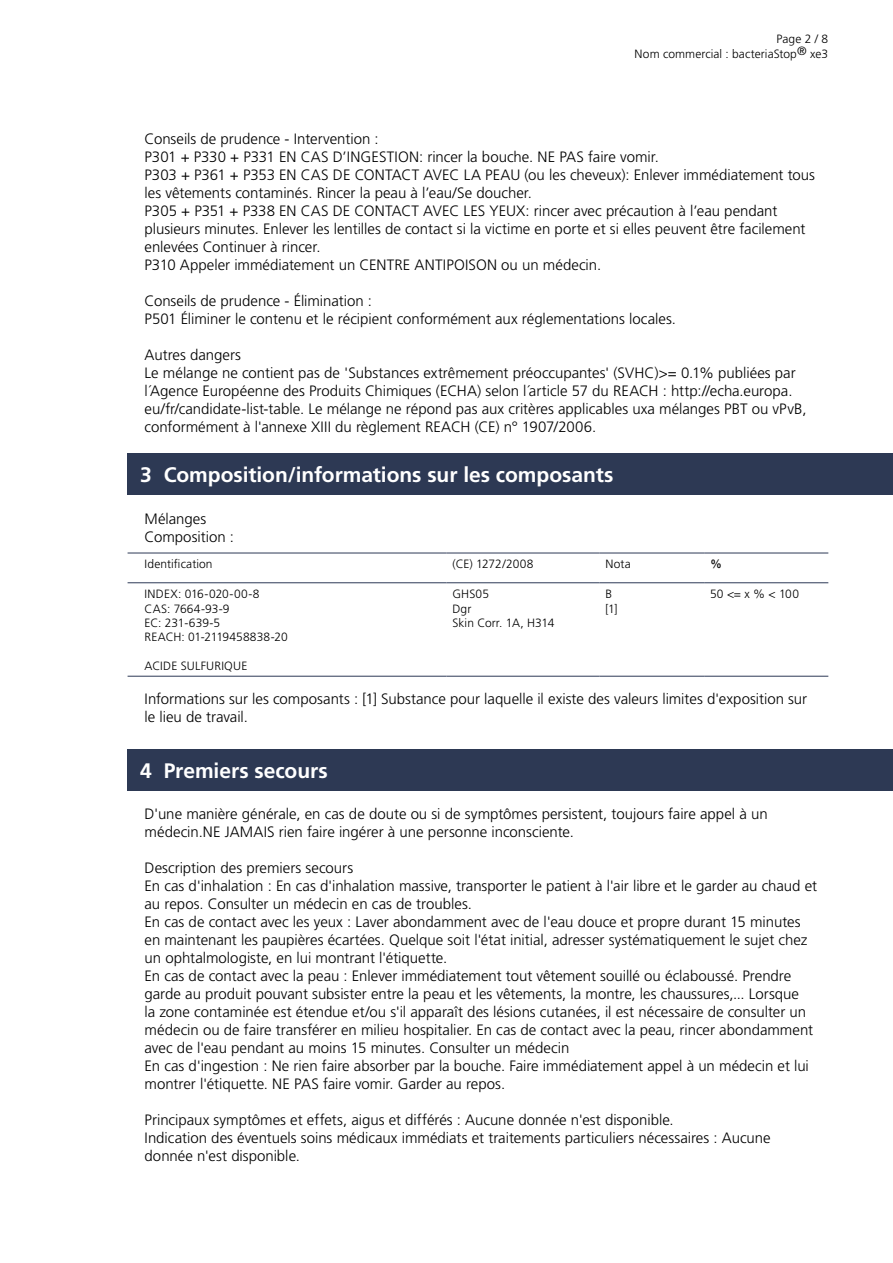
<style>
.page{position:relative;width:893px;height:1263px;background:#fff}
.page>*{position:absolute;margin:0;border:0;box-sizing:border-box;transform-origin:0 0}
.t1{font:700 21px "Frutiger";letter-spacing:-.005em;color:#fff}
.t2{font:300 15px/18px "Frutiger";color:#000}
.t3{font:300 12px/14.4px "Frutiger";letter-spacing:.01em;color:#000}
.t4{font:300 12px "Frutiger";letter-spacing:-.01em;color:#000}
.t5{font:12px "Frutiger";color:#000}
</style>
<div class="page">
<div style="left:128px;top:453px;width:765px;height:42px;background:#2d3954"></div>
<div style="left:128px;top:749px;width:765px;height:42px;background:#2d3954"></div>
<hr style="left:128px;top:553px;width:318px;height:1px;background:#2d3956">
<hr style="left:446px;top:553px;width:154px;height:1px;background:#2d3956">
<hr style="left:600px;top:553px;width:104px;height:1px;background:#2d3956">
<hr style="left:704px;top:553px;width:124px;height:1px;background:#2d3956">
<hr style="left:128px;top:582px;width:318px;height:1px;background:#2d3956">
<hr style="left:446px;top:582px;width:154px;height:1px;background:#2d3956">
<hr style="left:600px;top:582px;width:104px;height:1px;background:#2d3956">
<hr style="left:704px;top:582px;width:124px;height:1px;background:#2d3956">
<hr style="left:128px;top:676px;width:318px;height:1px;background:#2d3956">
<hr style="left:446px;top:676px;width:154px;height:1px;background:#2d3956">
<hr style="left:600px;top:676px;width:104px;height:1px;background:#2d3956">
<hr style="left:704px;top:676px;width:124px;height:1px;background:#2d3956">
<p class="t3" style="left:635px;top:32px;width:195px;text-align:right">Page 2 / 8<br>Nom commercial : bacteriaStop® xe3</p>
<p class="t2" style="left:145px;top:129px;width:672px">Conseils de prudence - Intervention :<br>P301 + P330 + P331 EN CAS D’INGESTION: rincer la bouche. NE PAS faire vomir.<br>P303 + P361 + P353 EN CAS DE CONTACT AVEC LA PEAU (ou les cheveux): Enlever immédiatement tous les vêtements contaminés. Rincer la peau à l’eau/Se doucher.<br>P305 + P351 + P338 EN CAS DE CONTACT AVEC LES YEUX: rincer avec précaution à l’eau pendant plusieurs minutes. Enlever les lentilles de contact si la victime en porte et si elles peuvent être facilement enlevées Continuer à rincer.<br>P310 Appeler immédiatement un CENTRE ANTIPOISON ou un médecin.</p>
<p class="t2" style="left:145px;top:291px;width:533px">Conseils de prudence - Élimination :<br>P501 Éliminer le contenu et le récipient conformément aux réglementations locales.</p>
<p class="t2" style="left:145px;top:345px;width:663px">Autres dangers<br>Le mélange ne contient pas de 'Substances extrêmement préoccupantes' (SVHC)&gt;= 0.1% publiées par l´Agence Européenne des Produits Chimiques (ECHA) selon l´article 57 du REACH : http://echa.europa. eu/fr/candidate-list-table. Le mélange ne répond pas aux critères applicables uxa mélanges PBT ou vPvB, conformément à l'annexe XIII du règlement REACH (CE) n° 1907/2006.</p>
<h1 class="t1" style="left:140px;top:462px;width:475px">3 Composition/informations sur les composants</h1>
<p class="t2" style="left:145px;top:509px;width:91px">Mélanges<br>Composition :</p>
<p class="t3" style="left:145px;top:557px;width:70px">Identification</p>
<p class="t4" style="left:452px;top:557px;width:83px">(CE) 1272/2008</p>
<p class="t3" style="left:606px;top:557px;width:27px">Nota</p>
<p class="t5" style="left:710px;top:557px;width:13px">%</p>
<p class="t3" style="left:145px;top:587px;width:145px">INDEX: 016-020-00-8<br>CAS: 7664-93-9<br>EC: 231-639-5<br>REACH: 01-2119458838-20</p>
<p class="t3" style="left:145px;top:659px;width:104px">ACIDE SULFURIQUE</p>
<p class="t3" style="left:452px;top:587px;width:103px">GHS05<br>Dgr<br>Skin Corr. 1A, H314</p>
<p class="t3" style="left:606px;top:587px;width:13px">B [1]</p>
<p class="t3" style="left:710px;top:587px;width:90px">50 &lt;= x % &lt; 100</p>
<p class="t2" style="left:145px;top:689px;width:664px">Informations sur les composants : [1] Substance pour laquelle il existe des valeurs limites d'exposition sur le lieu de travail.</p>
<h1 class="t1" style="left:140px;top:758px;width:189px">4 Premiers secours</h1>
<p class="t2" style="left:145px;top:805px;width:625px">D'une manière générale, en cas de doute ou si de symptômes persistent, toujours faire appel à un médecin.NE JAMAIS rien faire ingérer à une personne inconsciente.</p>
<p class="t2" style="left:145px;top:859px;width:674px">Description des premiers secours<br>En cas d'inhalation : En cas d'inhalation massive, transporter le patient à l'air libre et le garder au chaud et au repos. Consulter un médecin en cas de troubles.<br>En cas de contact avec les yeux : Laver abondamment avec de l'eau douce et propre durant 15 minutes en maintenant les paupières écartées. Quelque soit l'état initial, adresser systématiquement le sujet chez un ophtalmologiste, en lui montrant l'étiquette.<br>En cas de contact avec la peau : Enlever immédiatement tout vêtement souillé ou éclaboussé. Prendre garde au produit pouvant subsister entre la peau et les vêtements, la montre, les chaussures,... Lorsque<br>la zone contaminée est étendue et/ou s'il apparaît des lésions cutanées, il est nécessaire de consulter un médecin ou de faire transférer en milieu hospitalier. En cas de contact avec la peau, rincer abondamment avec de l'eau pendant au moins 15 minutes. Consulter un médecin<br>En cas d'ingestion : Ne rien faire absorber par la bouche. Faire immédiatement appel à un médecin et lui montrer l'étiquette. NE PAS faire vomir. Garder au repos.</p>
<p class="t2" style="left:145px;top:1111px;width:628px">Principaux symptômes et effets, aigus et différés : Aucune donnée n'est disponible.<br>Indication des éventuels soins médicaux immédiats et traitements particuliers nécessaires : Aucune donnée n'est disponible.</p>
</div>
